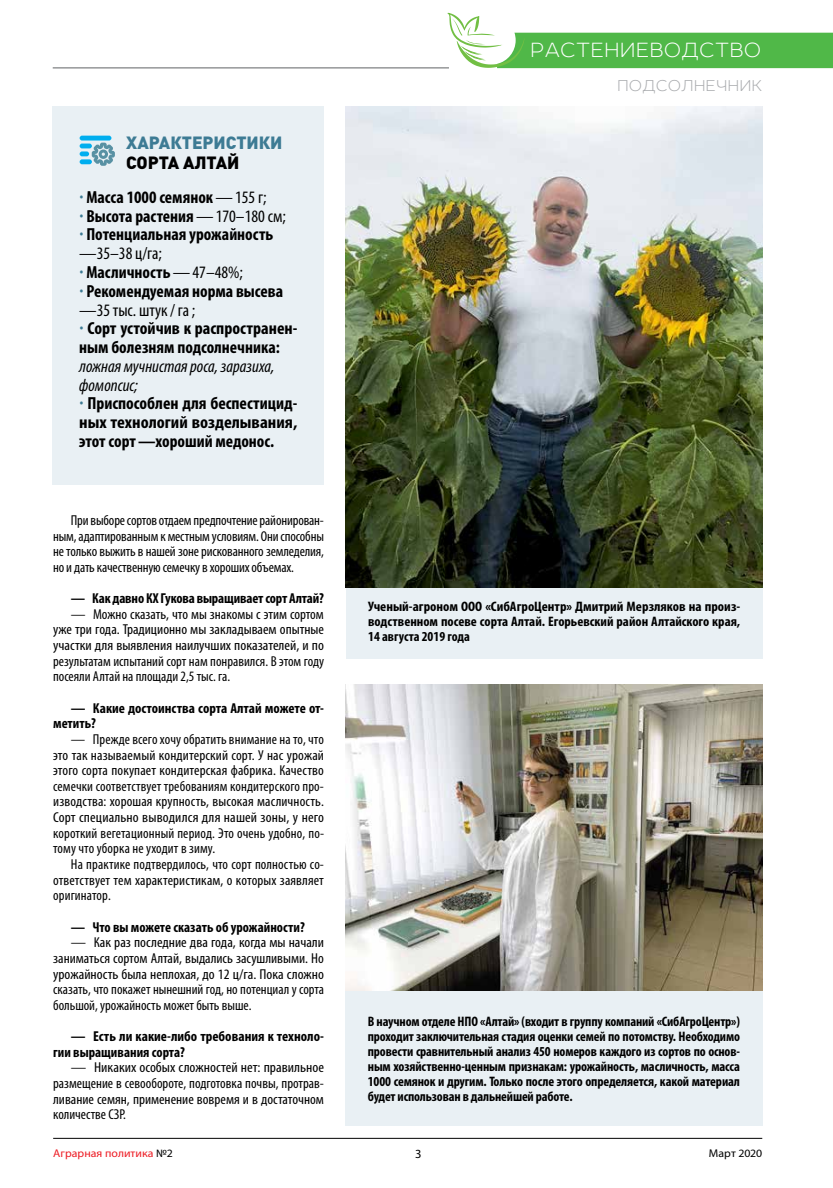
<style>
.page{position:relative;width:833px;height:1188px;background:#fff}
.page>*{position:absolute;margin:0;border:0;box-sizing:border-box;transform-origin:0 0}
.t1{font:100 21.25px "Leto Sans";color:#fff}
.t2{font:700 condensed 17.5px/18.8px "Myriad Pro";color:#000}
.t3{font:900 17.5px "DIN Pro";color:#3d7b94}
.t4{font:900 17.5px "DIN Pro";color:#000}
.t5{font:100 16.25px "Leto Sans";color:#a7a9ac}
.t6{font:condensed 14.38px/15.6px "Myriad Pro";color:#000;text-align:justify}
.t7{font:condensed 14.38px/15.6px "Myriad Pro";color:#000;text-align:justify;scale:1.06 1}
.t8{font:700 condensed 14.38px/15.6px "Myriad Pro";color:#000}
.t9{font:condensed 14.38px/15.6px "Myriad Pro";color:#000;text-align:justify;scale:1.08 1}
.t10{font:700 condensed 13.75px/15px "Myriad Pro";letter-spacing:-.01em;color:#000;text-align:justify}
.t11{font:700 condensed 13.75px/15px "Myriad Pro";letter-spacing:-.01em;color:#000;text-align:justify;scale:1.06 1}
.t12{font:12.5px "Myriad Pro";color:#000}
.t13{font:11.25px "Myriad Pro";letter-spacing:.005em;color:#ed1b23;scale:1.05 1}
.t14{font:11.25px "Myriad Pro";letter-spacing:-.005em;color:#000;scale:1.05 1}
.s1{color:#3d7b94}
.s2{font-weight:400}
.s3{font-weight:400;font-style:italic}
.s4{color:#000}
</style>
<div class="page">
<hr style="left:53px;top:1137px;width:709px;height:1px;background:#000">
<hr style="left:53px;top:67px;width:396px;height:1px;background:#808284">
<svg style="left:448px;top:13px;width:385px;height:55px"></svg>
<div style="left:346px;top:587px;width:416px;height:71px;background:#e9f0f4"></div>
<img style="left:345px;top:106px;width:417px;height:481px">
<img style="left:345px;top:684px;width:417px;height:306px">
<div style="left:53px;top:106px;width:271px;height:378px;background:#e9f0f4"></div>
<div style="left:345px;top:990px;width:417px;height:134px;background:#e9f0f4"></div>
<hr style="left:80px;top:136px;width:31px;height:4px;background:#00aeef;border-radius:2px">
<div style="left:80px;top:151px;width:9px;height:5px;background:#00aeef;border-radius:2px"></div>
<div style="left:80px;top:159px;width:12px;height:5px;background:#00aeef;border-radius:2px"></div>
<div style="left:80px;top:143px;width:12px;height:5px;background:#00aeef;border-radius:2px"></div>
<svg style="left:92px;top:143px;width:23px;height:23px"></svg>
<h1 class="t1" style="left:530px;top:36px;width:233px">РАСТЕНИЕВОДСТВО</h1>
<p class="t3" style="left:126px;top:131px;width:158px">ХАРАКТЕРИСТИКИ</p>
<p class="t4" style="left:126px;top:151px;width:115px">СОРТА АЛТАЙ</p>
<p class="t2" style="left:79px;top:188px;width:220px"><span class="s1">·</span> Масса 1000 семянок<span class="s2">— 155 г;<br></span><span class="s1">·</span> Высота растения<span class="s2">— 170–180 см;<br></span><span class="s1">·</span> Потенциальная урожайность <span class="s2">—35–38 ц/га;<br></span><span class="s1">·</span> Масличность<span class="s2">— 47–48%;<br></span><span class="s1">·</span> Рекомендуемая норма высева <span class="s2">—35 тыс. штук / га ;<br></span><span class="s1">·</span> Сорт устойчив к распространен&shy;ным болезням подсолнечника:</p>
<p class="t2" style="left:79px;top:357px;width:220px"><span class="s3">ложная мучнистая роса, заразиха, фомопсис;<br></span><span class="s1">·</span> Приспособлен для беспестицид&shy;ных технологий возделывания, этот сорт—хороший медонос.</p>
<p class="t6" style="left:53px;top:512px;width:272px;text-indent:18px">При выборе сортов отдаем предпочтение районирован&shy;ным, адаптированным к местным условиям. Они способны не только выжить в нашей зоне рискованного земледелия, но и дать качественную семечку вхороших объемах.</p>
<p class="t8" style="left:71px;top:590px;width:255px">— Как давно КХ Гукова выращивает сорт Алтай?</p>
<p class="t6" style="left:53px;top:606px;width:272px;text-indent:18px">— Можно сказать, что мы знакомы с этим сортом уже три года. Традиционно мы закладываем опытные участки для выявления наилучших показателей, и по результатам испытаний сорт нам понравился. В этом году посеяли Алтай на площади 2,5 тыс. га.</p>
<p class="t8" style="left:53px;top:700px;width:272px;text-indent:18px">— Какие достоинства сорта Алтай можете от&shy;метить?</p>
<p class="t6" style="left:53px;top:731px;width:272px;text-indent:18px">— Прежде всего хочу обратить внимание на то, что это так называемый кондитерский сорт. У нас урожай этого сорта покупает кондитерская фабрика. Качество семечки соответствует требованиям кондитерского про&shy;изводства: хорошая крупность, высокая масличность.<br>Сорт специально выводился для нашей зоны, у него короткий вегетационный период. Это очень удобно, по&shy;тому что уборка не уходит в зиму.</p>
<p class="t6" style="left:53px;top:856px;width:272px;text-indent:18px">На практике подтвердилось, что сорт полностью со&shy;ответствует тем характеристикам, о которых заявляет оригинатор.</p>
<p class="t8" style="left:71px;top:918px;width:235px">— Что вы можете сказать об урожайности?</p>
<p class="t7" style="left:53px;top:934px;width:257px;text-indent:18px">— Как раз последние два года, когда мы начали заниматься сортом Алтай, выдались засушливыми. Но урожайность была неплохая, до 12 ц/га. Пока сложно сказать, что покажет нынешний год, но потенциал у сорта большой, урожайность может быть выше.</p>
<p class="t8" style="left:53px;top:1028px;width:272px;text-indent:18px">— Есть ли какие-либо требования к техноло&shy;гии выращивания сорта?</p>
<p class="t9" style="left:53px;top:1059px;width:252px;text-indent:18px">— Никаких особых сложностей нет: правильное размещение в севообороте, подготовка почвы, протрав&shy;ливание семян, применение вовремя и в достаточном количестве СЗР.</p>
<p class="t5" style="left:617px;top:75px;width:147px">ПОДСОЛНЕЧНИК</p>
<p class="t11" style="left:368px;top:599px;width:352px">Ученый-агроном ООО «СибАгроЦентр» Дмитрий Мерзляков на произ&shy;водственном посеве сорта Алтай. Егорьевский район Алтайского края, 14 августа 2019 года</p>
<p class="t10" style="left:368px;top:1013px;width:374px">В научном отделе НПО «Алтай» (входит в группу компаний «СибАгроЦентр») проходит заключительная стадия оценки семей по потомству. Необходимо провести сравнительный анализ 450 номеров каждого из сортов по основ&shy;ным хозяйственно-ценным признакам: урожайность, масличность, масса 1000 семянок и другим. Только после этого определяется, какой материал будет использован в дальнейшей работе.</p>
<p class="t13" style="left:53px;top:1146px;width:115px">Аграрная политика <span class="s4">№2</span></p>
<p class="t12" style="left:415px;top:1146px;width:8px">3</p>
<p class="t14" style="left:709px;top:1146px;width:52px">Март 2020</p>
</div>
